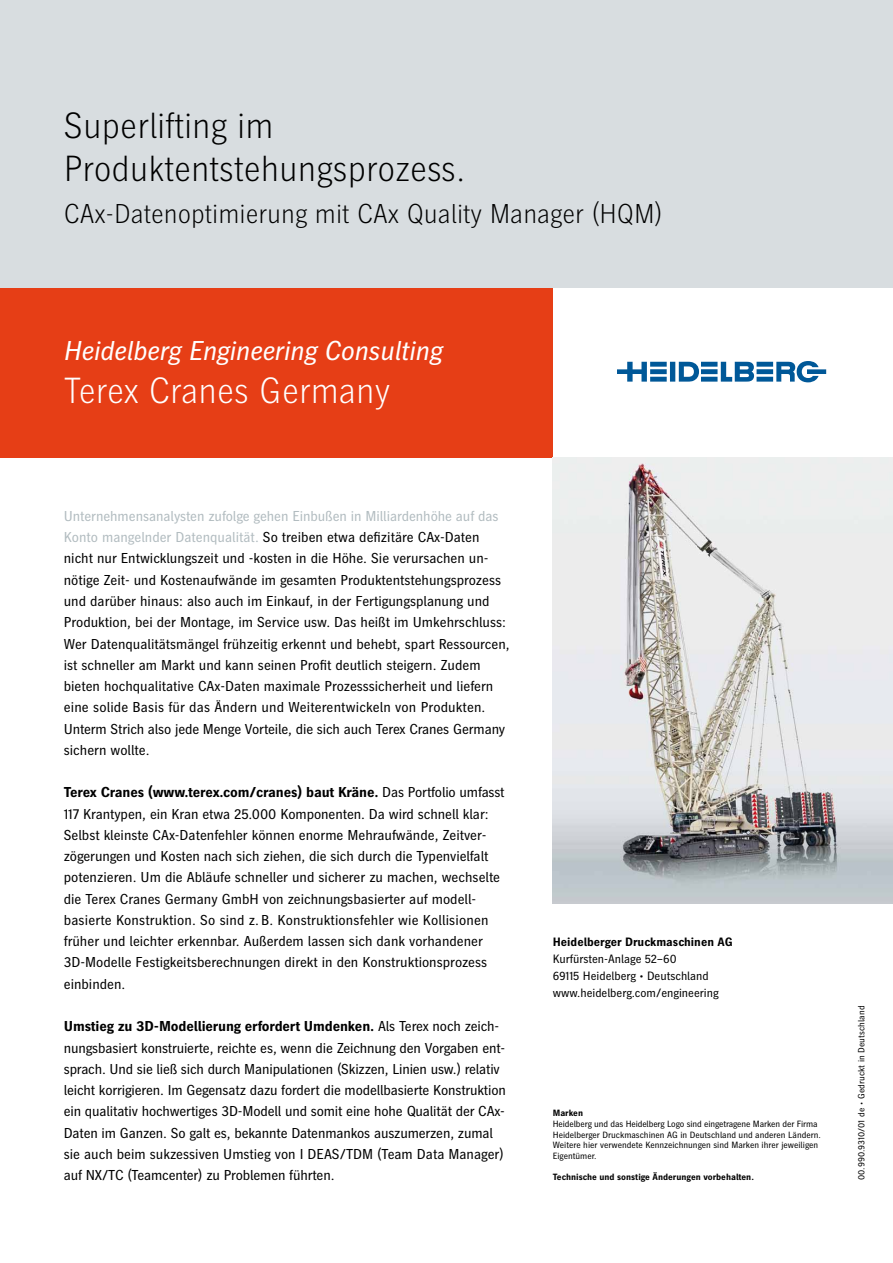
<style>
.page{position:relative;width:893px;height:1263px;background:#fff}
.page>*{position:absolute;margin:0;border:0;box-sizing:border-box;transform-origin:0 0}
.t1{font:300 36px/42.5px "Heidelberg Gothic Ml";color:#000}
.t2{font:300 36px "Heidelberg Gothic Ml";color:#fff}
.t3{font:300 27px "Heidelberg Gothic Ml";color:#000}
.t4{font:italic 27px "Heidelberg Gothic Ml";color:#fff}
.t5{font:14.25px/21.3px "Heidelberg Gothic Ml";color:#000}
.t6{font:12px/17px "Heidelberg Gothic Ml";color:#000}
.t7{font:700 12px "Heidelberg Gothic Ml";color:#000}
.t8{font:9px/10.6px "Heidelberg Gothic Ml";color:#000}
.t9{font:700 9px "Heidelberg Gothic Ml";color:#000}
.s1{color:#b2bcc0}
.s2{font-weight:700}
</style>
<div class="page">
<div style="left:0;top:287px;width:553px;height:170px;background:#e63e16"></div>
<svg style="left:617px;top:361px;width:209px;height:21px"></svg>
<div style="left:0;top:0;width:893px;height:287px;background:#d8dde0"></div>
<img style="left:553px;top:457px;width:340px;height:447px">
<h1 class="t1" style="left:64px;top:104px;width:403px">Superlifting im<br>Produktentstehungsprozess.</h1>
<h2 class="t3" style="left:64px;top:199px;width:600px">CAx-Datenoptimierung mit CAx Quality Manager (HQM)</h2>
<h2 class="t4" style="left:64px;top:336px;width:380px">Heidelberg Engineering Consulting</h2>
<h1 class="t2" style="left:64px;top:370px;width:328px">Terex Cranes Germany</h1>
<p class="t5" style="left:64px;top:506px;width:447px"><span class="s1">Unternehmensanalysten zufolge gehen Einbußen in Milliardenhöhe auf das Konto mangelnder Datenqualität.</span> So treiben etwa defizitäre CAx-Daten nicht nur Entwicklungszeit und -kosten in die Höhe. Sie verursachen un&shy;nötige Zeit- und Kostenaufwände im gesamten Produktentstehungsprozess und darüber hinaus: also auch im Einkauf, in der Fertigungsplanung und Produktion, bei der Montage, im Service usw. Das heißt im Umkehrschluss:<br>Wer Datenqualitätsmängel frühzeitig erkennt und behebt, spart Ressourcen, ist schneller am Markt und kann seinen Profit deutlich steigern. Zudem bieten hochqualitative CAx-Daten maximale Prozesssicherheit und liefern eine solide Basis für das Ändern und Weiterentwickeln von Produkten.<br>Unterm Strich also jede Menge Vorteile, die sich auch Terex Cranes Germany sichern wollte.</p>
<p class="t5" style="left:64px;top:782px;width:442px"><span class="s2">Terex Cranes (www.terex.com/cranes) baut Kräne.</span> Das Portfolio umfasst 117 Krantypen, ein Kran etwa 25.000 Komponenten. Da wird schnell klar:<br>Selbst kleinste CAx-Datenfehler können enorme Mehraufwände, Zeitver&shy;zögerungen und Kosten nach sich ziehen, die sich durch die Typenvielfalt potenzieren. Um die Abläufe schneller und sicherer zu machen, wechselte die Terex Cranes Germany GmbH von zeichnungsbasierter auf modell&shy;basierte Konstruktion. So sind z. B. Konstruktionsfehler wie Kollisionen früher und leichter erkennbar. Außerdem lassen sich dank vorhandener 3D-Modelle Festigkeitsberechnungen direkt in den Konstruktionsprozess einbinden.</p>
<p class="t5" style="left:64px;top:1016px;width:444px"><span class="s2">Umstieg zu 3D-Modellierung erfordert Umdenken.</span> Als Terex noch zeich&shy;nungsbasiert konstruierte, reichte es, wenn die Zeichnung den Vorgaben ent&shy;sprach. Und sie ließ sich durch Manipulationen (Skizzen, Linien usw.) relativ leicht korrigieren. Im Gegensatz dazu fordert die modellbasierte Konstruktion ein qualitativ hochwertiges 3D-Modell und somit eine hohe Qualität der CAx-Daten im Ganzen. So galt es, bekannte Datenmankos auszumerzen, zumal sie auch beim sukzessiven Umstieg von I DEAS/TDM (Team Data Manager) auf NX/TC (Teamcenter) zu Problemen führten.</p>
<p class="t7" style="left:553px;top:935px;width:181px">Heidelberger Druckmaschinen AG</p>
<p class="t6" style="left:553px;top:951px;width:167px">Kurfürsten-Anlage 52–60<br>69115 Heidelberg • Deutschland www.heidelberg.com/engineering</p>
<p class="t9" style="left:553px;top:1108px;width:32px">Marken</p>
<p class="t8" style="left:553px;top:1118px;width:270px">Heidelberg und das Heidelberg Logo sind eingetragene Marken der Firma Heidelberger Druckmaschinen AG in Deutschland und anderen Ländern.<br>Weitere hier verwendete Kennzeichnungen sind Marken ihrer jeweiligen Eigentümer.</p>
<p class="t9" style="left:553px;top:1172px;width:203px">Technische und sonstige Änderungen vorbehalten.</p>
<p class="t8" style="left:856px;top:1180px;width:176px;rotate:-90deg">00.990.9310/01 de • Gedruckt in Deutschland</p>
</div>
